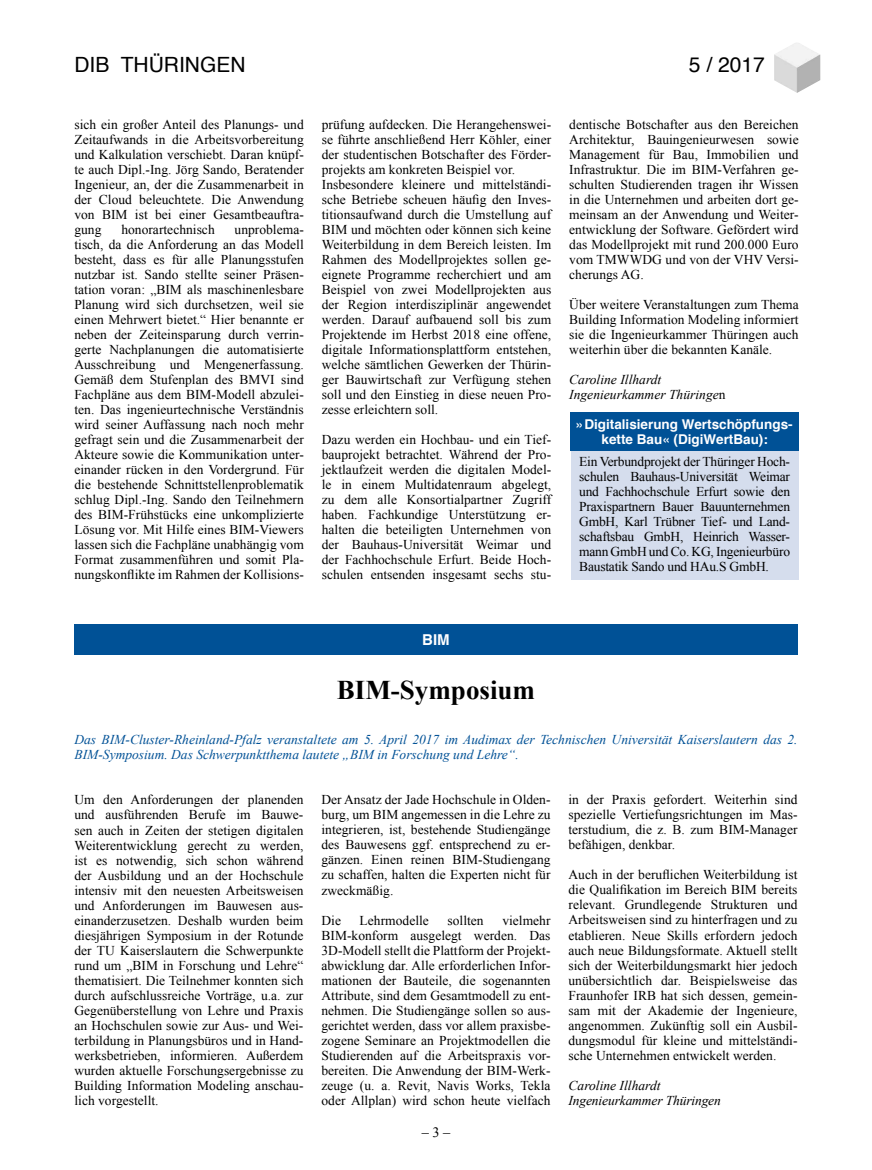
<style>
.page{position:relative;width:872px;height:1170px;background:#fff}
.page>*{position:absolute;margin:0;border:0;box-sizing:border-box;transform-origin:0 0}
.t1{font:700 27px "Times New Roman";color:#000}
.t2{font:21px "Helvetica";color:#000}
.t3{font:700 15px "Helvetica";color:#fff}
.t4{font:14.25px "Times New Roman";color:#000}
.t5{font:13.5px/15px "Times New Roman";color:#000;text-align:justify}
.t6{font:italic 13.5px/15px "Times New Roman";color:#005196}
.t7{font:italic 13.5px/15px "Times New Roman";color:#000}
.t8{font:700 13.5px/15px "Helvetica";color:#fff;text-align:center}
.s1{font-style:normal}
</style>
<div class="page">
<img style="left:774px;top:43px;width:46px;height:50px">
<div style="left:570px;top:412px;width:228px;height:167px;background:#d5dded"></div>
<div style="left:570px;top:412px;width:229px;height:38px;background:#005196"></div>
<div style="left:74px;top:624px;width:723px;height:30px;background:#005196"></div>
<h2 class="t2" style="left:74px;top:49px;width:173px">DIB THÜRINGEN</h2>
<h2 class="t2" style="left:689px;top:49px;width:77px">5 / 2017</h2>
<p class="t5" style="left:74px;top:117px;width:231px">sich ein großer Anteil des Planungs- und Zeitaufwands in die Arbeitsvorbereitung und Kalkulation verschiebt. Daran knüpf&shy;te auch Dipl.-Ing. Jörg Sando, Beratender Ingenieur, an, der die Zusammenarbeit in der Cloud beleuchtete. Die Anwendung von BIM ist bei einer Gesamtbeauftra&shy;gung</p>
<p class="t5" style="left:74px;top:222px;width:231px;text-indent:160px">unproblema&shy;tisch, da die Anforderung an das Modell besteht, dass es für alle Planungsstufen nutzbar ist. Sando stellte seiner Präsen&shy;tation voran: „BIM als maschinenlesbare Planung wird sich durchsetzen, weil sie einen Mehrwert bietet.“ Hier benannte er neben der Zeiteinsparung durch verrin&shy;gerte Nachplanungen die automatisierte Ausschreibung und Mengenerfassung.<br>Gemäß dem Stufenplan des BMVI sind Fachpläne aus dem BIM-Modell abzulei&shy;ten. Das ingenieurtechnische Verständnis wird seiner Auffassung nach noch mehr gefragt sein und die Zusammenarbeit der Akteure sowie die Kommunikation unter&shy;einander rücken in den Vordergrund. Für die bestehende Schnittstellenproblematik schlug Dipl.-Ing. Sando den Teilnehmern des BIM-Frühstücks eine unkomplizierte Lösung vor. Mit Hilfe eines BIM-Viewers lassen sich die Fachpläne unabhängig vom Format zusammenführen und somit Pla&shy;nungskonflikte im Rahmen der Kollisions-</p>
<p class="t5" style="left:121px;top:222px;width:95px">honorartechnisch</p>
<p class="t5" style="left:322px;top:117px;width:231px;text-align:left">prüfung aufdecken. Die Herangehenswei&shy;se führte anschließend Herr Köhler, einer der studentischen Botschafter des Förder&shy;projekts am konkreten Beispiel vor.<br>Insbesondere kleinere und mittelständi&shy;sche Betriebe scheuen häufig den Inves&shy;titionsaufwand durch die Umstellung auf BIM und möchten oder können sich keine Weiterbildung in dem Bereich leisten. Im Rahmen des Modellprojektes sollen ge&shy;eignete Programme recherchiert und am Beispiel von zwei Modellprojekten aus der Region interdisziplinär angewendet werden. Darauf aufbauend soll bis zum Projektende im Herbst 2018 eine offene, digitale Informationsplattform entstehen, welche sämtlichen Gewerken der Thürin&shy;ger Bauwirtschaft zur Verfügung stehen soll und den Einstieg in diese neuen Pro&shy;zesse erleichtern soll.</p>
<p class="t5" style="left:322px;top:432px;width:231px">Dazu werden ein Hochbau- und ein Tief&shy;bauprojekt betrachtet. Während der Pro&shy;jektlaufzeit werden die digitalen Model&shy;le in einem Multidatenraum abgelegt, zu dem alle Konsortialpartner Zugriff haben. Fachkundige Unterstützung er&shy;halten die beteiligten Unternehmen von der Bauhaus-Universität Weimar und der Fachhochschule Erfurt. Beide Hoch&shy;schulen entsenden insgesamt sechs stu-</p>
<p class="t5" style="left:569px;top:117px;width:231px">dentische Botschafter aus den Bereichen Architektur, Bauingenieurwesen sowie Management für Bau, Immobilien und Infrastruktur. Die im BIM-Verfahren ge&shy;schulten Studierenden tragen ihr Wissen in die Unternehmen und arbeiten dort ge&shy;meinsam an der Anwendung und Weiter&shy;entwicklung der Software. Gefördert wird das Modellprojekt mit rund 200.000 Euro vom TMWWDG und von der VHV Versi&shy;cherungs AG.</p>
<p class="t5" style="left:569px;top:297px;width:231px">Über weitere Veranstaltungen zum Thema Building Information Modeling informiert sie die Ingenieurkammer Thüringen auch weiterhin über die bekannten Kanäle.</p>
<p class="t7" style="left:569px;top:372px;width:158px">Caroline Illhardt<br>Ingenieurkammer Thüringe<span class="s1">n</span></p>
<p class="t8" style="left:577px;top:416px;width:217px">»Digitalisierung Wertschöpfungs&shy;kette Bau« (DigiWertBau):</p>
<p class="t5" style="left:579px;top:453px;width:212px">Ein Verbundprojekt der Thüringer Hoch&shy;schulen Bauhaus-Universität Weimar und Fachhochschule Erfurt sowie den Praxispartnern Bauer Bauunternehmen GmbH, Karl Trübner Tief- und Land&shy;schaftsbau GmbH, Heinrich Wasser&shy;mann GmbH und Co. KG, Ingenieurbüro Baustatik Sando und HAu.S GmbH.</p>
<p class="t3" style="left:422px;top:627px;width:29px">BIM</p>
<h1 class="t1" style="left:337px;top:671px;width:200px">BIM-Symposium</h1>
<p class="t6" style="left:74px;top:732px;width:724px">Das BIM-Cluster-Rheinland-Pfalz veranstaltete am 5. April 2017 im Audimax der Technischen Universität Kaiserslautern das 2.<br>BIM-Symposium. Das Schwerpunktthema lautete „BIM in Forschung und Lehre“.</p>
<p class="t5" style="left:74px;top:792px;width:230px">Um den Anforderungen der planenden und ausführenden Berufe im Bauwe&shy;sen auch in Zeiten der stetigen digitalen Weiterentwicklung gerecht zu werden, ist es notwendig, sich schon während der Ausbildung und an der Hochschule intensiv mit den neuesten Arbeitsweisen und Anforderungen im Bauwesen aus&shy;einanderzusetzen. Deshalb wurden beim diesjährigen Symposium in der Rotunde der TU Kaiserslautern die Schwerpunkte rund um „BIM in Forschung und Lehre“ thematisiert. Die Teilnehmer konnten sich durch aufschlussreiche Vorträge, u.a. zur Gegenüberstellung von Lehre und Praxis an Hochschulen sowie zur Aus- und Wei&shy;terbildung in Planungsbüros und in Hand&shy;werksbetrieben, informieren. Außerdem wurden aktuelle Forschungsergebnisse zu Building Information Modeling anschau&shy;lich vorgestellt.</p>
<p class="t5" style="left:321px;top:792px;width:230px">Der Ansatz der Jade Hochschule in Olden&shy;burg, um BIM angemessen in die Lehre zu integrieren, ist, bestehende Studiengänge des Bauwesens ggf. entsprechend zu er&shy;gänzen. Einen reinen BIM-Studiengang zu schaffen, halten die Experten nicht für zweckmäßig.</p>
<p class="t5" style="left:321px;top:912px;width:230px;text-indent:181px">vielmehr BIM-konform ausgelegt werden. Das 3D-Modell stellt die Plattform der Projekt&shy;abwicklung dar. Alle erforderlichen Infor&shy;mationen der Bauteile, die sogenannten Attribute, sind dem Gesamtmodell zu ent&shy;nehmen. Die Studiengänge sollen so aus&shy;gerichtet werden, dass vor allem praxisbe&shy;zogene Seminare an Projektmodellen die Studierenden auf die Arbeitspraxis vor&shy;bereiten. Die Anwendung der BIM-Werk&shy;zeuge (u. a. Revit, Navis Works, Tekla oder Allplan) wird schon heute vielfach</p>
<p class="t5" style="left:321px;top:912px;width:21px">Die</p>
<p class="t5" style="left:360px;top:912px;width:71px">Lehrmodelle</p>
<p class="t5" style="left:447px;top:912px;width:38px">sollten</p>
<p class="t4" style="left:422px;top:1122px;width:30px">– 3 –</p>
<p class="t5" style="left:568px;top:792px;width:230px">in der Praxis gefordert. Weiterhin sind spezielle Vertiefungsrichtungen im Mas&shy;terstudium, die z. B. zum BIM-Manager befähigen, denkbar.</p>
<p class="t5" style="left:568px;top:867px;width:230px">Auch in der beruflichen Weiterbildung ist die Qualifikation im Bereich BIM bereits relevant. Grundlegende Strukturen und Arbeitsweisen sind zu hinterfragen und zu etablieren. Neue Skills erfordern jedoch auch neue Bildungsformate. Aktuell stellt sich der Weiterbildungsmarkt hier jedoch unübersichtlich dar. Beispielsweise das Fraunhofer IRB hat sich dessen, gemein&shy;sam mit der Akademie der Ingenieure, angenommen. Zukünftig soll ein Ausbil&shy;dungsmodul für kleine und mittelständi&shy;sche Unternehmen entwickelt werden.</p>
<p class="t7" style="left:568px;top:1077px;width:154px">Caroline Illhardt<br>Ingenieurkammer Thüringen</p>
</div>
